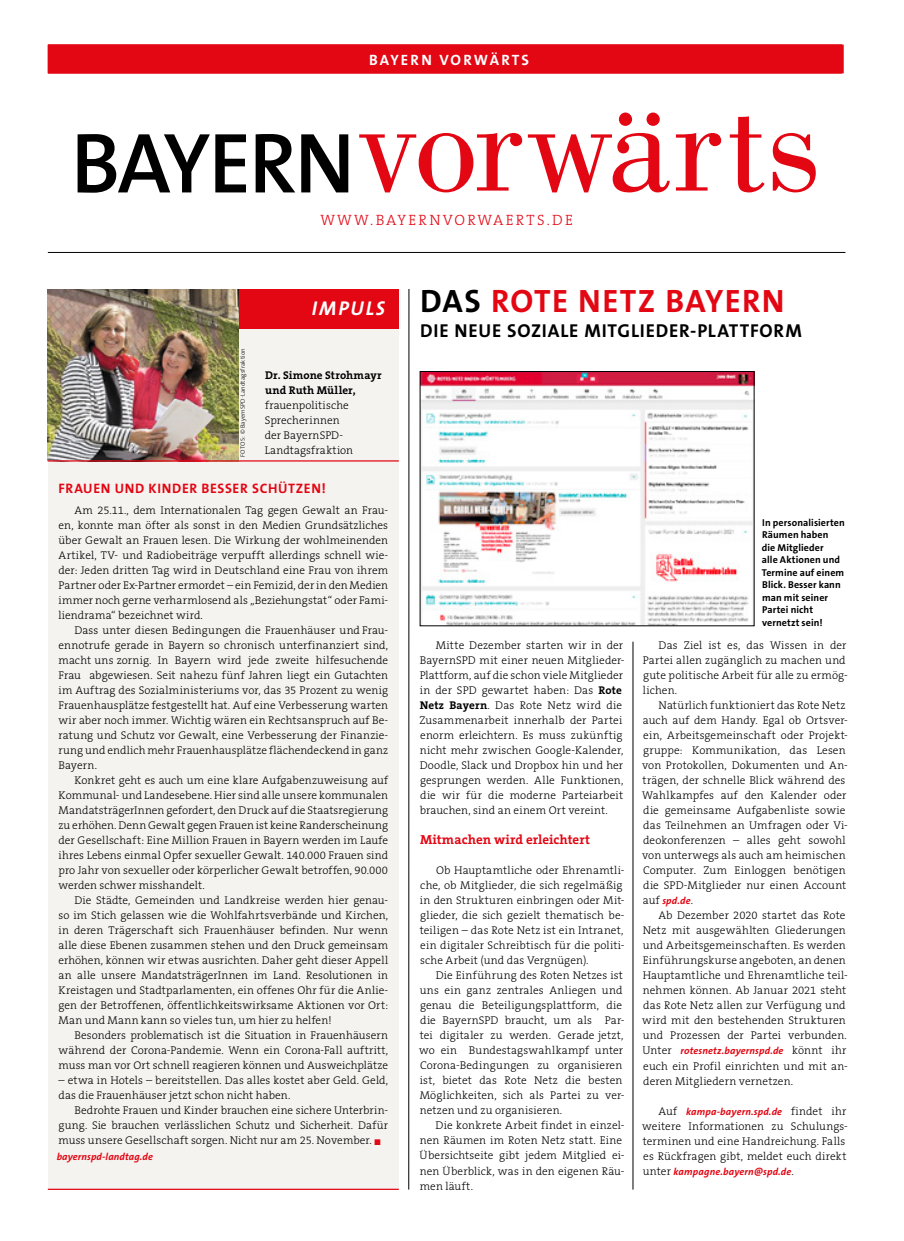
<style>
.page{position:relative;width:904px;height:1241px;background:#fff}
.page>*{position:absolute;margin:0;border:0;box-sizing:border-box;transform-origin:0 0}
.t1{font:700 32.5px "The Sans B7";letter-spacing:.035em;color:#e30613}
.t2{font:italic 700 20px "The Sans B7";letter-spacing:.095em;color:#fff}
.t3{font:700 18.75px "The Sans B7";letter-spacing:.045em;color:#000}
.t4{font:300 15px "The Serif B3";letter-spacing:.15em;color:#e30613}
.t5{font:700 15px "The Sans B7";letter-spacing:.135em;color:#fff}
.t6{font:700 13.75px "The Sans B7";letter-spacing:.05em;color:#e30613}
.t7{font:700 13.12px "The Serif B7";color:#e30613}
.t8{font:300 11.25px/15px "The Serif B3";letter-spacing:.015em;color:#000}
.t9{font:700 11.25px/15px "The Serif B7";letter-spacing:.005em;color:#000}
.t10{font:italic 700 10px "The Sans B7";letter-spacing:.015em;color:#e30613}
.t11{font:700 10px/12.5px "The Sans B7";letter-spacing:.01em;color:#000}
.t12{font:300 6.25px "SPD The Sans";letter-spacing:.015em;color:#000}
.s1{color:#e30613}
.s2{color:#000}
.s3{font-family:"The Serif B7";font-weight:700}
.s4{font-family:"The Serif B3";font-weight:300;font-style:normal;font-size:11.25px;color:#000}
</style>
<div class="page">
<div style="left:48px;top:45px;width:794px;height:28px;background:#e30613"></div>
<svg style="left:78px;top:134px;width:270px;height:59px"></svg>
<svg style="left:359px;top:133px;width:163px;height:59px"></svg>
<svg style="left:528px;top:112px;width:141px;height:80px"></svg>
<svg style="left:676px;top:133px;width:45px;height:57px"></svg>
<svg style="left:729px;top:116px;width:35px;height:76px"></svg>
<svg style="left:772px;top:133px;width:43px;height:59px"></svg>
<hr style="left:48px;top:252px;width:797px;height:1px;background:#000">
<hr style="left:408px;top:289px;width:1px;height:900px;background:#000">
<div style="left:48px;top:289px;width:351px;height:900px;background:#f5f3f0"></div>
<div style="left:135px;top:289px;width:264px;height:40px;background:#e30613"></div>
<img style="left:48px;top:289px;width:191px;height:171px">
<hr style="left:48px;top:1188px;width:351px;height:1px;background:#e30613">
<hr style="left:48px;top:460px;width:351px;height:1px;background:#e30613">
<img style="left:422px;top:373px;width:330px;height:250px">
<hr style="left:632px;top:641px;width:1px;height:548px;background:#000">
<h3 class="t5" style="left:369px;top:52px;width:161px">BAYERN VORWÄRTS</h3>
<h3 class="t4" style="left:320px;top:212px;width:254px">WWW.BAYERNVORWAERTS.DE</h3>
<p class="t12" style="left:239px;top:457px;width:111px;rotate:-90deg">FOTOS: © BayernSPD-Landtagsfraktion</p>
<h2 class="t2" style="left:312px;top:297px;width:75px">IMPULS</h2>
<p class="t9" style="left:265px;top:368px;width:118px">Dr. Simone Strohmayr und Ruth Müller,</p>
<p class="t8" style="left:265px;top:398px;width:90px">frauenpolitische<br>Sprecherinnen der BayernSPD-<br>Landtagsfraktion</p>
<p class="t6" style="left:58px;top:481px;width:269px">FRAUEN UND KINDER BESSER SCHÜTZEN!</p>
<p class="t8" style="left:58px;top:503px;width:331px;text-align:justify;text-indent:16px">Am 25.11., dem Internationalen Tag gegen Gewalt an Frau&shy;en, konnte man öfter als sonst in den Medien Grundsätzliches über Gewalt an Frauen lesen. Die Wirkung der wohlmeinenden Artikel, TV- und Radiobeiträge verpufft allerdings schnell wie&shy;der: Jeden dritten Tag wird in Deutschland eine Frau von ihrem Partner oder Ex-Partner ermordet – ein Femizid, der in den Medien immer noch gerne verharmlosend als „Beziehungstat“ oder Fami&shy;liendrama“ bezeichnet wird.</p>
<p class="t8" style="left:58px;top:623px;width:331px;text-align:justify;text-indent:16px">Dass unter diesen Bedingungen die Frauenhäuser und Frau&shy;ennotrufe gerade in Bayern so chronisch unterfinanziert sind, macht uns zornig. In Bayern wird jede zweite hilfesuchende Frau abgewiesen. Seit nahezu fünf Jahren liegt ein Gutachten im Auftrag des Sozialministeriums vor, das 35 Prozent zu wenig Frauenhausplätze festgestellt hat. Auf eine Verbesserung warten wir aber noch immer. Wichtig wären ein Rechtsanspruch auf Be&shy;ratung und Schutz vor Gewalt, eine Verbesserung der Finanzie&shy;rung und endlich mehr Frauenhausplätze flächendeckend in ganz Bayern.</p>
<p class="t8" style="left:58px;top:773px;width:331px;text-align:justify;text-indent:16px">Konkret geht es auch um eine klare Aufgabenzuweisung auf Kommunal- und Landesebene. Hier sind alle unsere kommunalen MandatsträgerInnen gefordert, den Druck auf die Staatsregierung zu erhöhen. Denn Gewalt gegen Frauen ist keine Randerscheinung der Gesellschaft: Eine Million Frauen in Bayern werden im Laufe ihres Lebens einmal Opfer sexueller Gewalt. 140.000 Frauen sind pro Jahr von sexueller oder körperlicher Gewalt betroffen, 90.000 werden schwer misshandelt.</p>
<p class="t8" style="left:58px;top:893px;width:331px;text-align:justify;text-indent:16px">Die Städte, Gemeinden und Landkreise werden hier genau&shy;so im Stich gelassen wie die Wohlfahrtsverbände und Kirchen, in deren Trägerschaft sich Frauenhäuser befinden. Nur wenn alle diese Ebenen zusammen stehen und den Druck gemeinsam erhöhen, können wir etwas ausrichten. Daher geht dieser Appell an alle unsere MandatsträgerInnen im Land. Resolutionen in Kreistagen und Stadtparlamenten, ein offenes Ohr für die Anlie&shy;gen der Betroffenen, öffentlichkeitswirksame Aktionen vor Ort:<br>Man und Mann kann so vieles tun, um hier zu helfen!</p>
<p class="t8" style="left:58px;top:1028px;width:331px;text-align:justify;text-indent:16px">Besonders problematisch ist die Situation in Frauenhäusern während der Corona-Pandemie. Wenn ein Corona-Fall auftritt, muss man vor Ort schnell reagieren können und Ausweichplätze</p>
<p class="t8" style="left:58px;top:1073px;width:331px">– etwa in Hotels – bereitstellen. Das alles kostet aber Geld. Geld, das die Frauenhäuser jetzt schon nicht haben.</p>
<p class="t8" style="left:58px;top:1103px;width:331px;text-align:justify;text-indent:16px">Bedrohte Frauen und Kinder brauchen eine sichere Unterbrin&shy;gung. Sie brauchen verlässlichen Schutz und Sicherheit. Dafür muss unsere Gesellschaft sorgen. Nicht nur am 25. November. <span class="s1">■</span></p>
<p class="t10" style="left:57px;top:1150px;width:98px">bayernspd-landtag.de</p>
<h1 class="t1" style="left:420px;top:283px;width:366px"><span class="s2">DAS</span> ROTE NETZ BAYERN</h1>
<h3 class="t3" style="left:420px;top:320px;width:383px">DIE NEUE SOZIALE MITGLIEDER-PLATTFORM</h3>
<p class="t8" style="left:419px;top:638px;width:206px;text-indent:16px">Mitte Dezember starten wir in der BayernSPD mit einer neuen Mitglieder-Plattform, auf die schon viele Mitglieder in der SPD gewartet haben: Das <span class="s3">Rote Netz Bayern</span>. Das Rote Netz wird die Zusammenarbeit innerhalb der Partei enorm erleichtern. Es muss zukünftig nicht mehr zwischen Google-Kalender, Doodle, Slack und Dropbox hin und her gesprungen werden. Alle Funktionen, die wir für die moderne Parteiarbeit brauchen, sind an einem Ort vereint.</p>
<p class="t7" style="left:420px;top:832px;width:171px">Mitmachen wird erleichtert</p>
<p class="t8" style="left:419px;top:863px;width:206px;text-indent:16px">Ob Hauptamtliche oder Ehrenamtli&shy;che, ob Mitglieder, die sich regelmäßig in den Strukturen einbringen oder Mit&shy;glieder, die sich gezielt thematisch be&shy;teiligen – das Rote Netz ist ein Intranet, ein digitaler Schreibtisch für die politi&shy;sche Arbeit (und das Vergnügen).</p>
<p class="t8" style="left:419px;top:968px;width:207px;text-indent:16px">Die Einführung des Roten Netzes ist uns ein ganz zentrales Anliegen und genau die Beteiligungsplattform, die die BayernSPD braucht, um als Par&shy;tei digitaler zu werden. Gerade jetzt, wo ein Bundestagswahlkampf unter Corona-Bedingungen zu organisieren ist, bietet das Rote Netz die besten Möglichkeiten, sich als Partei zu ver&shy;netzen und zu organisieren.</p>
<p class="t8" style="left:419px;top:1118px;width:206px;text-indent:16px">Die konkrete Arbeit findet in einzel&shy;nen Räumen im Roten Netz statt. Eine<br>Übersichtseite gibt jedem Mitglied ei&shy;nen Überblick, was in den eigenen Räu&shy;men läuft.</p>
<p class="t11" style="left:761px;top:516px;width:85px">In personalisierten<br>Räumen haben<br>die Mitglieder<br>alle Aktionen und<br>Termine auf einem<br>Blick. Besser kann man mit seiner<br>Partei nicht vernetzt sein!</p>
<p class="t8" style="left:642px;top:638px;width:207px;text-indent:16px">Das Ziel ist es, das Wissen in der<br>Partei allen zugänglich zu machen und gute politische Arbeit für alle zu ermög&shy;lichen.</p>
<p class="t8" style="left:642px;top:698px;width:207px;text-indent:17px">Natürlich funktioniert das Rote Netz auch auf dem Handy. Egal ob Ortsver&shy;ein, Arbeitsgemeinschaft oder Projekt&shy;gruppe: Kommunikation, das Lesen von Protokollen, Dokumenten und An&shy;trägen, der schnelle Blick während des Wahlkampfes auf den Kalender oder die gemeinsame Aufgabenliste sowie das Teilnehmen an Umfragen oder Vi&shy;deokonferenzen – alles geht sowohl von unterwegs als auch am heimischen Computer. Zum Einloggen benötigen die SPD-Mitglieder nur einen Account</p>
<p class="t10" style="left:643px;top:895px;width:52px"><span class="s4">auf</span> spd.de<span class="s4">.</span></p>
<p class="t8" style="left:642px;top:908px;width:207px;text-indent:16px">Ab Dezember 2020 startet das Rote Netz mit ausgewählten Gliederungen und Arbeitsgemeinschaften. Es werden Einführungskurse angeboten, an denen Hauptamtliche und Ehrenamtliche teil&shy;nehmen können. Ab Januar 2021 steht das Rote Netz allen zur Verfügung und wird mit den bestehenden Strukturen und Prozessen der Partei verbunden.</p>
<p class="t10" style="left:642px;top:1045px;width:205px"><span class="s4">Unter</span> rotesnetz.bayernspd.de <span class="s4">könnt ihr</span></p>
<p class="t8" style="left:643px;top:1058px;width:206px">euch ein Profil einrichten und mit an&shy;deren Mitgliedern vernetzen.</p>
<p class="t10" style="left:658px;top:1105px;width:190px"><span class="s4">Auf</span> kampa-bayern.spd.de <span class="s4">findet ihr</span></p>
<p class="t8" style="left:642px;top:1118px;width:207px">weitere Informationen zu Schulungs&shy;terminen und eine Handreichung. Falls es Rückfragen gibt, meldet euch direkt</p>
<p class="t10" style="left:642px;top:1165px;width:153px"><span class="s4">unter</span> kampagne.bayern@spd.de<span class="s4">.</span></p>
</div>
